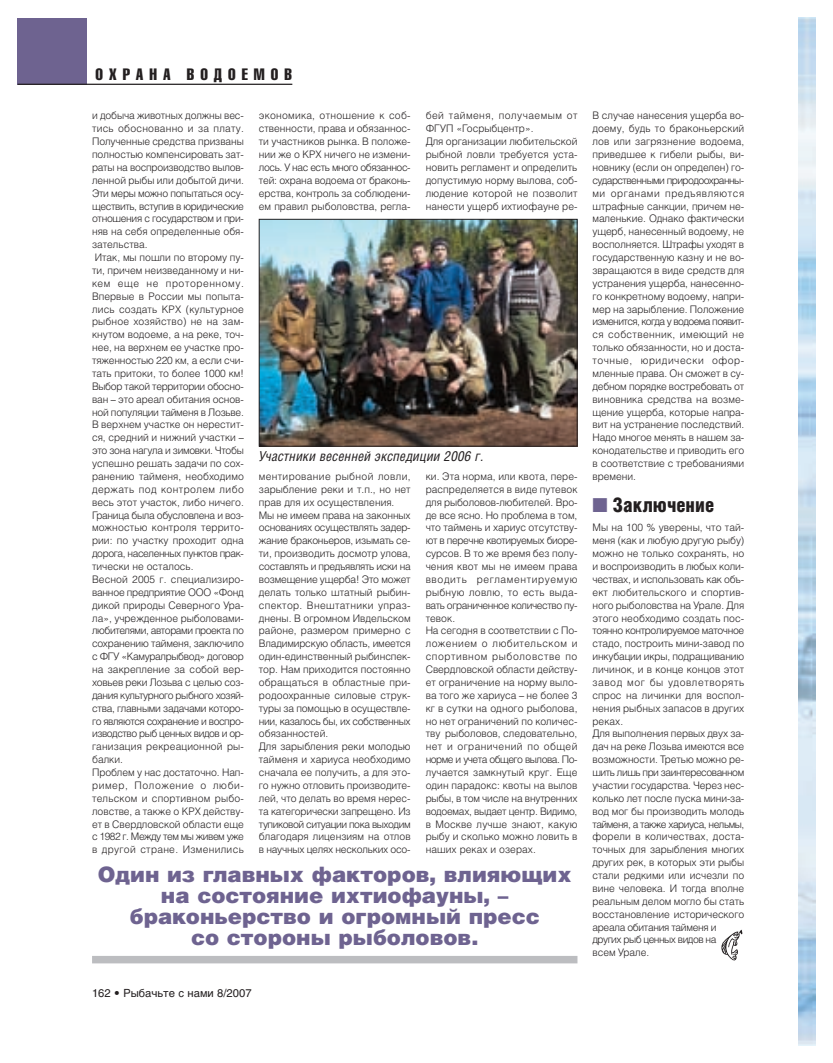
<style>
.page{position:relative;width:833px;height:1063px;background:#fff}
.page>*{position:absolute;margin:0;border:0;box-sizing:border-box;transform-origin:0 0}
.t1{font:900 21.25px/21.2px "Helios";color:#6e6390;text-align:center}
.t2{font:900 20px "Helios Cond";color:#231f20}
.t3{font:16.25px "Helios Compressed";letter-spacing:.37em;color:#231f20}
.t4{font:italic 13.75px "Helios Cond";letter-spacing:.01em;color:#231f20}
.t5{font:11.25px "Helvetica Cyr Upright";color:#231f20}
.t6{font:300 10.38px/12.9px "Helios";letter-spacing:-.005em;color:#231f20}
.s1{color:#6e6390}
</style>
<div class="page">
<div style="left:18px;top:18px;width:69px;height:66px;background:#6e6390"></div>
<hr style="left:18px;top:84px;width:274px;height:1px;background:#231f20">
<div style="left:92px;top:956px;width:485px;height:7px;background:#bcbdc0"></div>
<img style="left:261px;top:221px;width:314px;height:224px">
<div style="left:259px;top:219px;width:318px;height:228px;border:1px solid #231f20"></div>
<svg style="left:721px;top:930px;width:22px;height:31px"></svg>
<h3 class="t3" style="left:96px;top:68px;width:198px">ОХРАНА ВОДОЕМОВ</h3>
<p class="t6" style="left:92px;top:110px;width:153px">и добыча животных должны вес&shy;тись обоснованно и за плату.<br>Полученные средства призваны полностью компенсировать зат&shy;раты на воспроизводство вылов&shy;ленной рыбы или добытой дичи.<br>Эти меры можно попытаться осу&shy;ществить, вступив в юридические отношения с государством и при&shy;няв на себя определенные обя&shy;зательства.<br>Итак, мы пошли по второму пу&shy;ти, причем неизведанному и ни&shy;кем еще не проторенному.<br>Впервые в России мы попыта&shy;лись создать КРХ (культурное рыбное хозяйство) не на зам&shy;кнутом водоеме, а на реке, точ&shy;нее, на верхнем ее участке про&shy;тяженностью 220 км, а если счи&shy;тать притоки, то более 1000 км!<br>Выбор такой территории обосно&shy;ван – это ареал обитания основ&shy;ной популяции тайменя в Лозьве.<br>В верхнем участке он нерестит&shy;ся, средний и нижний участки – это зона нагула и зимовки. Чтобы успешно решать задачи по сох&shy;ранению тайменя, необходимо держать под контролем либо весь этот участок, либо ничего.<br>Граница была обусловлена и воз&shy;можностью контроля террито&shy;рии: по участку проходит одна дорога, населенных пунктов прак&shy;тически не осталось.<br>Весной 2005 г. специализиро&shy;ванное предприятие ООО «Фонд дикой природы Северного Ура&shy;ла», учрежденное рыболовами&shy;любителями, авторами проекта по сохранению тайменя, заключило с ФГУ «Камуралрыбвод» договор на закрепление за собой вер&shy;ховьев реки Лозьва с целью соз&shy;дания культурного рыбного хозяй&shy;ства, главными задачами которо&shy;го являются сохранение и воспро&shy;изводство рыб ценных видов и ор&shy;ганизация рекреационной ры&shy;балки.<br>Проблем у нас достаточно. Нап&shy;ример, Положение о люби&shy;тельском и спортивном рыбо&shy;ловстве, а также о КРХ действу&shy;ет в Свердловской области еще с 1982 г. Между тем мы живем уже в другой стране. Изменились</p>
<p class="t6" style="left:259px;top:110px;width:153px;text-align:justify">экономика, отношение к соб&shy;ственности, права и обязаннос&shy;ти участников рынка. В положе&shy;нии же о КРХ ничего не измени&shy;лось. У нас есть много обязаннос&shy;тей: охрана водоема от браконь&shy;ерства, контроль за соблюдени&shy;ем правил рыболовства, регла-</p>
<p class="t6" style="left:426px;top:110px;width:153px">бей тайменя, получаемым от<br>ФГУП «Госрыбцентр».<br>Для организации любительской рыбной ловли требуется уста&shy;новить регламент и определить допустимую норму вылова, соб&shy;людение которой не позволит нанести ущерб ихтиофауне ре-</p>
<h3 class="t4" style="left:259px;top:452px;width:226px">Участники весенней экспедиции 2006 г.</h3>
<p class="t6" style="left:259px;top:471px;width:153px">ментирование рыбной ловли, зарыбление реки и т.п., но нет прав для их осуществления.<br>Мы не имеем права на законных основаниях осуществлять задер&shy;жание браконьеров, изымать се&shy;ти, производить досмотр улова, составлять и предъявлять иски на возмещение ущерба! Это может делать только штатный рыбин&shy;спектор. Внештатники упраз&shy;днены. В огромном Ивдельском районе, размером примерно с<br>Владимирскую область, имеется один-единственный рыбинспек&shy;тор. Нам приходится постоянно обращаться в областные при&shy;родоохранные силовые струк&shy;туры за помощью в осуществле&shy;нии, казалось бы, их собственных обязанностей.<br>Для зарыбления реки молодью тайменя и хариуса необходимо сначала ее получить, а для это&shy;го нужно отловить производите&shy;лей, что делать во время нерес&shy;та категорически запрещено. Из тупиковой ситуации пока выходим благодаря лицензиям на отлов в научных целях нескольких осо-</p>
<p class="t6" style="left:426px;top:471px;width:153px">ки. Эта норма, или квота, пере&shy;распределяется в виде путевок для рыболовов-любителей. Вро&shy;де все ясно. Но проблема в том, что таймень и хариус отсутству&shy;ют в перечне квотируемых биоре&shy;сурсов. В то же время без полу&shy;чения квот мы не имеем права вводить регламентируемую рыбную ловлю, то есть выда&shy;вать ограниченное количество пу&shy;тевок.<br>На сегодня в соответствии с По&shy;ложением о любительском и спортивном рыболовстве по<br>Свердловской области действу&shy;ет ограничение на норму выло&shy;ва того же хариуса – не более 3 кг в сутки на одного рыболова, но нет ограничений по количес&shy;тву рыболовов, следовательно, нет и ограничений по общей норме и учета общего вылова. По&shy;лучается замкнутый круг. Еще один парадокс: квоты на вылов рыбы, в том числе на внутренних водоемах, выдает центр. Видимо, в Москве лучше знают, какую рыбу и сколько можно ловить в наших реках и озерах.</p>
<h1 class="t1" style="left:98px;top:865px;width:475px">Один из главных факторов, влияющих на состояние ихтиофауны, – браконьерство и огромный пресс<br>со стороны рыболовов.</h1>
<p class="t5" style="left:92px;top:988px;width:161px">162 • Рыбачьте с нами 8/2007</p>
<p class="t6" style="left:592px;top:110px;width:153px;text-align:justify">В случае нанесения ущерба во&shy;доему, будь то браконьерский лов или загрязнение водоема, приведшее к гибели рыбы, ви&shy;новнику (если он определен) го&shy;сударственными природоохранны&shy;ми органами предъявляются штрафные санкции, причем не&shy;маленькие. Однако фактически ущерб, нанесенный водоему, не восполняется. Штрафы уходят в государственную казну и не во&shy;звращаются в виде средств для устранения ущерба, нанесенно&shy;го конкретному водоему, напри&shy;мер на зарыбление. Положение изменится, когда у водоема появит&shy;ся собственник, имеющий не только обязанности, но и доста&shy;точные, юридически офор&shy;мленные права. Он сможет в су&shy;дебном порядке востребовать от виновника средства на возме&shy;щение ущерба, которые напра&shy;вит на устранение последствий.<br>Надо многое менять в нашем за&shy;конодательстве и приводить его в соответствие с требованиями времени.</p>
<h2 class="t2" style="left:592px;top:497px;width:123px"><span class="s1">■</span> Заключение</h2>
<p class="t6" style="left:592px;top:522px;width:153px">Мы на 100 % уверены, что тай&shy;меня (как и любую другую рыбу) можно не только сохранять, но и воспроизводить в любых коли&shy;чествах, и использовать как объ&shy;ект любительского и спортив&shy;ного рыболовства на Урале. Для этого необходимо создать пос&shy;тоянно контролируемое маточное стадо, построить мини-завод по инкубации икры, подращиванию личинок, и в конце концов этот завод мог бы удовлетворять спрос на личинки для воспол&shy;нения рыбных запасов в других реках.<br>Для выполнения первых двух за&shy;дач на реке Лозьва имеются все возможности. Третью можно ре&shy;шить лишь при заинтересованном участии государства. Через нес&shy;колько лет после пуска мини-за&shy;вод мог бы производить молодь тайменя, а также хариуса, нельмы, форели в количествах, доста&shy;точных для зарыбления многих других рек, в которых эти рыбы стали редкими или исчезли по вине человека. И тогда вполне реальным делом могло бы стать восстановление исторического ареала обитания тайменя и других рыб ценных видов на<br>всем Урале.</p>
</div>
